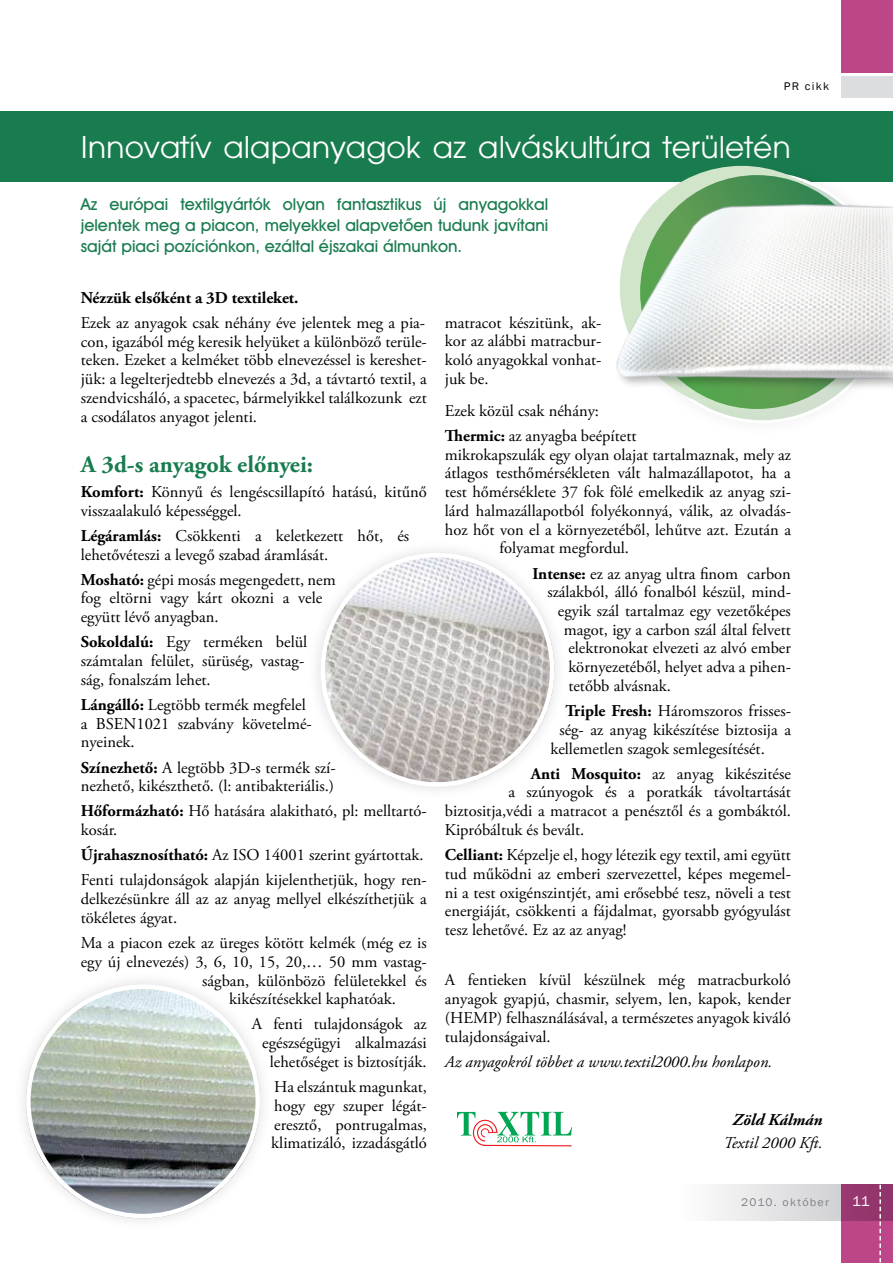
<style>
.page{position:relative;width:893px;height:1263px;background:#fff}
.page>*{position:absolute;margin:0;border:0;box-sizing:border-box;transform-origin:0 0}
.t1{font:33px "Avant Garde Gothic Bk PFL";color:#fff}
.t2{font:700 24px "Adobe Garamond Pro";color:#197c4f}
.t3{font:16.5px/18.8px "Adobe Garamond Pro";color:#000}
.t4{font:16.5px/21px "Avant Garde Md PFL";color:#197c4f;text-align:justify}
.t5{font:italic 16.5px "Adobe Garamond Pro";color:#000}
.t6{font:700 16.5px "Adobe Garamond Pro";color:#000}
.t7{font:italic 700 16.5px "Adobe Garamond Pro";color:#000}
.t8{font:14.25px "Franklin Gothic";color:#fff;scale:1.05 1}
.t9{font:11.4px "Franklin Gothic";letter-spacing:.11em;color:#808285;scale:1.05 1}
.t10{font:11.4px "Franklin Gothic";letter-spacing:.11em;color:#000;scale:1.05 1}
.s1{font-weight:700}
</style>
<div class="page">
<div style="left:842px;top:1185px;width:51px;height:78px;background:#bd4689"></div>
<svg style="left:715px;top:1185px;width:178px;height:36px;background:#ccb1c2"></svg>
<svg style="left:879px;top:1185px;width:2px;height:78px"></svg>
<div style="left:842px;top:77px;width:51px;height:21px;background:#dcddde"></div>
<div style="left:842px;top:0;width:51px;height:72px;background:#bd4689"></div>
<div style="left:0;top:111px;width:893px;height:70px;background:#197c4f"></div>
<img style="left:320px;top:553px;width:234px;height:229px">
<img style="left:26px;top:988px;width:234px;height:230px">
<svg style="left:457px;top:1112px;width:115px;height:34px"></svg>
<div style="left:622px;top:157px;width:271px;height:279px;background:#000;opacity:.14"></div>
<svg style="left:638px;top:173px;width:248px;height:249px"></svg>
<div style="left:620px;top:166px;width:243px;height:244px;background:#d1e5cb;border-radius:50%"></div>
<svg style="left:640px;top:175px;width:234px;height:234px;background:#559b53"></svg>
<div style="left:613px;top:199px;width:280px;height:190px;background:#000;opacity:.29"></div>
<svg style="left:617px;top:187px;width:276px;height:195px"></svg>
<p class="t10" style="left:784px;top:79px;width:45px">PR cikk</p>
<h1 class="t1" style="left:81px;top:126px;width:712px">Innovatív alapanyagok az alváskultúra területén</h1>
<p class="t4" style="left:81px;top:194px;width:469px">Az európai textilgyártók olyan fantasztikus új anyagokkal jelentek meg a piacon, melyekkel alapvetően tudunk javítani saját piaci pozíciónkon, ezáltal éjszakai álmunkon.</p>
<p class="t6" style="left:81px;top:288px;width:219px">Nézzük elsőként a 3D textileket.</p>
<p class="t3" style="left:81px;top:314px;width:348px;text-align:justify">Ezek az anyagok csak néhány éve jelentek meg a pia&shy;con, igazából még keresik helyüket a különböző terüle&shy;teken. Ezeket a kelméket több elnevezéssel is kereshet&shy;jük: a legelterjedtebb elnevezés a 3d, a távtartó textil, a szendvicsháló, a spacetec, bármelyikkel találkozunk ezt a csodálatos anyagot jelenti.</p>
<h2 class="t2" style="left:81px;top:450px;width:234px">A 3d-s anyagok előnyei:</h2>
<p class="t3" style="left:81px;top:483px;width:348px"><span class="s1">Komfort:</span> Könnyű és lengéscsillapító hatású, kitűnő visszaalakuló képességgel.</p>
<p class="t3" style="left:81px;top:527px;width:330px"><span class="s1">Légáramlás:</span> Csökkenti a keletkezett hőt, és lehetővéteszi a levegő szabad áramlását.</p>
<p class="t3" style="left:81px;top:571px;width:256px"><span class="s1">Mosható:</span> gépi mosás megengedett, nem fog eltörni vagy kárt okozni a vele együtt lévő anyagban.</p>
<p class="t3" style="left:81px;top:633px;width:228px"><span class="s1">Sokoldalú:</span> Egy terméken belül számtalan felület, sürüség, vastag&shy;ság, fonalszám lehet.</p>
<p class="t3" style="left:81px;top:696px;width:233px"><span class="s1">Lángálló:</span> Legtöbb termék megfelel a BSEN1021 szabvány követelmé&shy;nyeinek.</p>
<p class="t3" style="left:81px;top:758px;width:256px"><span class="s1">Színezhető:</span> A legtöbb 3D-s termék szí&shy;nezhető, kikészthető. (l: antibakteriális.)</p>
<p class="t3" style="left:81px;top:802px;width:348px"><span class="s1">Hőformázható:</span> Hő hatására alakitható, pl: melltartó&shy;kosár.</p>
<p class="t3" style="left:81px;top:843px;width:348px;line-height:25.2px"><span class="s1">Újrahasznosítható:</span> Az ISO 14001 szerint gyártottak.<br>Fenti tulajdonságok alapján kijelenthetjük, hogy ren-</p>
<p class="t3" style="left:81px;top:890px;width:348px">delkezésünkre áll az az anyag mellyel elkészíthetjük a tökéletes ágyat.</p>
<p class="t3" style="left:81px;top:934px;width:348px">Ma a piacon ezek az üreges kötött kelmék (még ez is</p>
<p class="t3" style="left:81px;top:953px;width:347px">egy új elnevezés) 3, 6, 10, 15, 20,… 50 mm vastag-</p>
<p class="t3" style="left:202px;top:971px;width:226px">ságban, különbözö felületekkel és</p>
<p class="t3" style="left:229px;top:990px;width:168px">kikészítésekkel kaphatóak.</p>
<p class="t3" style="left:252px;top:1015px;width:177px;text-align:right">A fenti tulajdonságok az egészségügyi alkalmazási lehetőséget is biztosítják.</p>
<p class="t3" style="left:271px;top:1078px;width:157px;text-align:justify">Ha elszántuk magunkat, hogy egy szuper légát&shy;eresztő, pontrugalmas, klimatizáló, izzadásgátló</p>
<p class="t3" style="left:445px;top:314px;width:158px;text-align:justify">matracot készitünk, ak&shy;kor az alábbi matracbur&shy;koló anyagokkal vonhat&shy;juk be.</p>
<p class="t3" style="left:445px;top:398px;width:193px;line-height:25.2px">Ezek közül csak néhány:<br><span class="s1">Thermic:</span> az anyagba beépített</p>
<p class="t3" style="left:445px;top:446px;width:348px">mikrokapszulák egy olyan olajat tartalmaznak, mely az</p>
<p class="t3" style="left:445px;top:464px;width:348px">átlagos testhőmérsékleten vált halmazállapotot, ha a</p>
<p class="t3" style="left:445px;top:483px;width:348px">test hőmérséklete 37 fok fölé emelkedik az anyag szi-</p>
<p class="t3" style="left:445px;top:502px;width:348px">lárd halmazállapotból folyékonnyá, válik, az olvadás-</p>
<p class="t3" style="left:445px;top:521px;width:348px">hoz hőt von el a környezetéből, lehűtve azt. Ezután a</p>
<p class="t3" style="left:499px;top:539px;width:131px">folyamat megfordul.</p>
<p class="t3" style="left:532px;top:564px;width:260px"><span class="s1">Intense:</span> ez az anyag ultra finom carbon</p>
<p class="t3" style="left:547px;top:583px;width:245px">szálakból, álló fonalból készül, mind-</p>
<p class="t3" style="left:558px;top:602px;width:235px">egyik szál tartalmaz egy vezetőképes</p>
<p class="t3" style="left:564px;top:621px;width:229px">magot, igy a carbon szál által felvett</p>
<p class="t3" style="left:568px;top:639px;width:224px">elektronokat elvezeti az alvó ember</p>
<p class="t3" style="left:568px;top:658px;width:224px">környezetéből, helyet adva a pihen-</p>
<p class="t3" style="left:568px;top:677px;width:104px">tetőbb alvásnak.</p>
<p class="t3" style="left:565px;top:702px;width:227px"><span class="s1">Triple Fresh:</span> Háromszoros frisses-</p>
<p class="t3" style="left:559px;top:721px;width:233px">ség- az anyag kikészítése biztosija a</p>
<p class="t3" style="left:550px;top:739px;width:216px">kellemetlen szagok semlegesítését.</p>
<p class="t3" style="left:531px;top:765px;width:262px"><span class="s1">Anti Mosquito:</span> az anyag kikészitése</p>
<p class="t3" style="left:508px;top:783px;width:284px">a szúnyogok és a poratkák távoltartását</p>
<p class="t3" style="left:445px;top:802px;width:348px">biztositja,védi a matracot a penésztől és a gombáktól.</p>
<p class="t3" style="left:445px;top:821px;width:141px">Kipróbáltuk és bevált.</p>
<p class="t3" style="left:445px;top:846px;width:348px;text-align:justify"><span class="s1">Celliant:</span> Képzelje el, hogy létezik egy textil, ami együtt tud működni az emberi szervezettel, képes megemel&shy;ni a test oxigénszintjét, ami erősebbé tesz, növeli a test energiáját, csökkenti a fájdalmat, gyorsabb gyógyulást tesz lehetővé. Ez az az anyag!</p>
<p class="t3" style="left:445px;top:971px;width:348px;text-align:justify">A fentieken kívül készülnek még matracburkoló anyagok gyapjú, chasmir, selyem, len, kapok, kender (HEMP) felhasználásával, a természetes anyagok kiváló tulajdonságaival.</p>
<p class="t5" style="left:445px;top:1051px;width:329px">Az anyagokról többet a www.textil2000.hu honlapon.</p>
<p class="t7" style="left:733px;top:1110px;width:91px">Zöld Kálmán</p>
<p class="t5" style="left:723px;top:1133px;width:100px">Textil 2000 Kft.</p>
<p class="t9" style="left:741px;top:1195px;width:85px">2010. október</p>
<p class="t8" style="left:852px;top:1192px;width:18px">11</p>
</div>
